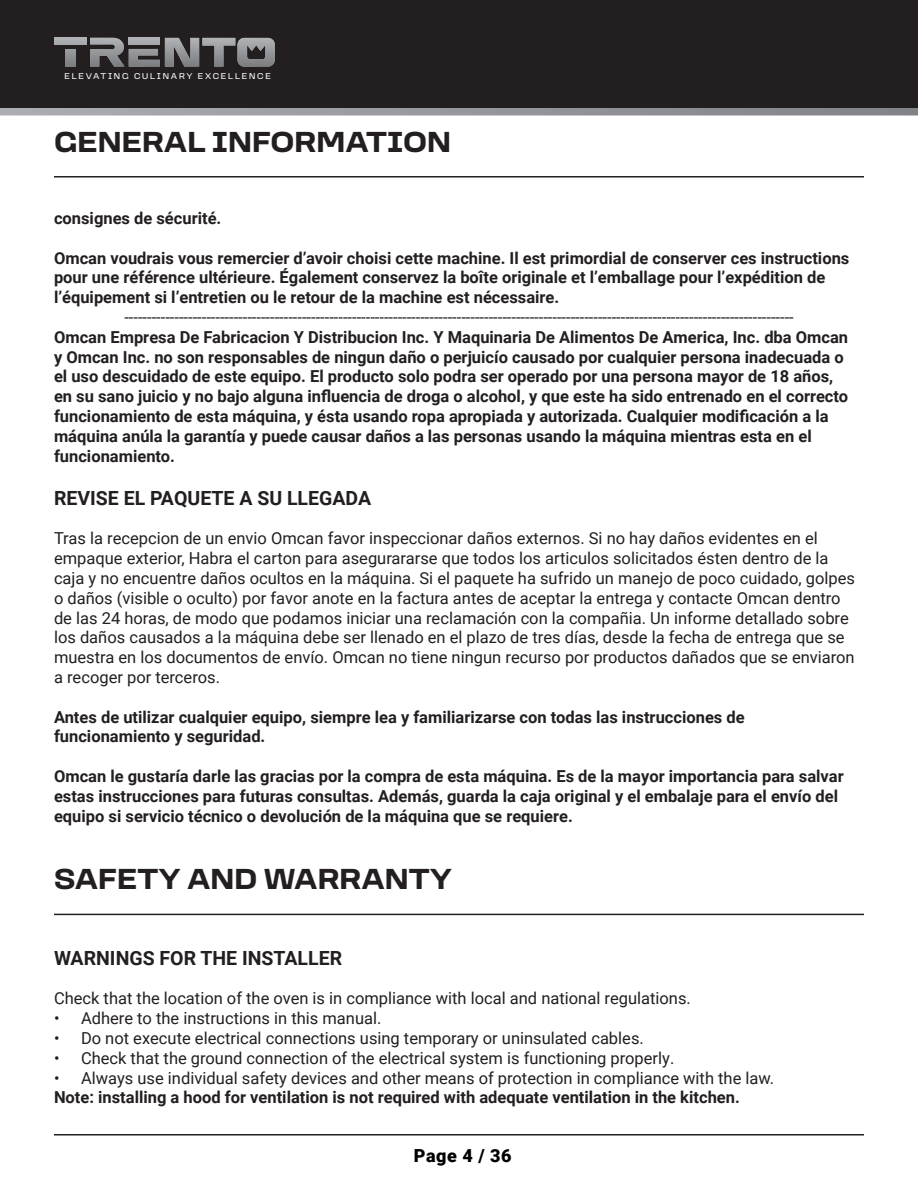
<style>
.page{position:relative;width:918px;height:1188px;background:#fff}
.page>*{position:absolute;margin:0;border:0;box-sizing:border-box;transform-origin:0 0}
.t1{font:700 30px "Loos Wide";color:#231f20}
.t2{font:700 19.5px "Roboto";color:#231f20}
.t3{font:900 18px "Roboto";letter-spacing:.03em;color:#000}
.t4{font:700 16.5px/19.8px "Roboto";color:#231f20}
.t5{font:16.5px/19.8px "Roboto";color:#231f20}
.t6{font:8.7px "Loos Wide";letter-spacing:.2em;color:#fff}
</style>
<div class="page">
<div style="left:0;top:0;width:918px;height:108px;background:#231f20"></div>
<div style="left:54px;top:38px;width:33px;height:6px;background:#acadb1"></div>
<svg style="left:66px;top:49px;width:9px;height:18px"></svg>
<svg style="left:90px;top:38px;width:185px;height:29px"></svg>
<svg style="left:0;top:108px;width:918px;height:8px;background:#9d9ea1"></svg>
<hr style="left:54px;top:1134px;width:810px;height:2px;background:#231f20">
<hr style="left:54px;top:176px;width:810px;height:2px;background:#231f20">
<hr style="left:54px;top:914px;width:810px;height:1px;background:#231f20">
<p class="t6" style="left:64px;top:70px;width:208px">ELEVATING CULINARY EXCELLENCE</p>
<p class="t1" style="left:54px;top:120px;width:399px">GENERAL INFORMATION</p>
<p class="t4" style="left:54px;top:208px;width:169px">consignes de sécurité.</p>
<p class="t4" style="left:54px;top:247px;width:797px">Omcan voudrais vous remercier d’avoir choisi cette machine. Il est primordial de conserver ces instructions pour une référence ultérieure. Également conservez la boîte originale et l’emballage pour l’expédition de l’équipement si l’entretien ou le retour de la machine est nécessaire.</p>
<p class="t5" style="left:124px;top:307px;width:671px">---------------------------------------------------------------------------------------------------------------------------------------------------</p>
<p class="t4" style="left:54px;top:326px;width:796px">Omcan Empresa De Fabricacion Y Distribucion Inc. Y Maquinaria De Alimentos De America, Inc. dba Omcan y Omcan Inc. no son responsables de ningun daño o perjuicío causado por cualquier persona inadecuada o el uso descuidado de este equipo. El producto solo podra ser operado por una persona mayor de 18 años, en su sano juicio y no bajo alguna influencia de droga o alcohol, y que este ha sido entrenado en el correcto funcionamiento de esta máquina, y ésta usando ropa apropiada y autorizada. Cualquier modificación a la máquina anúla la garantía y puede causar daños a las personas usando la máquina mientras esta en el funcionamiento.</p>
<p class="t2" style="left:54px;top:484px;width:319px">REVISE EL PAQUETE A SU LLEGADA</p>
<p class="t5" style="left:54px;top:528px;width:803px">Tras la recepcion de un envio Omcan favor inspeccionar daños externos. Si no hay daños evidentes en el empaque exterior, Habra el carton para asegurararse que todos los articulos solicitados ésten dentro de la caja y no encuentre daños ocultos en la máquina. Si el paquete ha sufrido un manejo de poco cuidado, golpes o daños (visible o oculto) por favor anote en la factura antes de aceptar la entrega y contacte Omcan dentro de las 24 horas, de modo que podamos iniciar una reclamación con la compañia. Un informe detallado sobre los daños causados a la máquina debe ser llenado en el plazo de tres días, desde la fecha de entrega que se muestra en los documentos de envío. Omcan no tiene ningun recurso por productos dañados que se enviaron a recoger por terceros.</p>
<p class="t4" style="left:54px;top:706px;width:692px">Antes de utilizar cualquier equipo, siempre lea y familiarizarse con todas las instrucciones de funcionamiento y seguridad.</p>
<p class="t4" style="left:54px;top:766px;width:791px">Omcan le gustaría darle las gracias por la compra de esta máquina. Es de la mayor importancia para salvar estas instrucciones para futuras consultas. Además, guarda la caja original y el embalaje para el envío del equipo si servicio técnico o devolución de la máquina que se requiere.</p>
<p class="t1" style="left:54px;top:857px;width:400px">SAFETY AND WARRANTY</p>
<p class="t2" style="left:54px;top:944px;width:290px">WARNINGS FOR THE INSTALLER</p>
<p class="t5" style="left:54px;top:988px;width:638px">Check that the location of the oven is in compliance with local and national regulations.</p>
<p class="t5" style="left:54px;top:1008px;width:329px">• Adhere to the instructions in this manual.</p>
<p class="t5" style="left:54px;top:1028px;width:591px">• Do not execute electrical connections using temporary or uninsulated cables.</p>
<p class="t5" style="left:54px;top:1047px;width:622px">• Check that the ground connection of the electrical system is functioning properly.</p>
<p class="t5" style="left:54px;top:1067px;width:722px">• Always use individual safety devices and other means of protection in compliance with the law.</p>
<p class="t4" style="left:54px;top:1087px;width:687px">Note: installing a hood for ventilation is not required with adequate ventilation in the kitchen.</p>
<p class="t3" style="left:414px;top:1143px;width:99px">Page 4 / 36</p>
</div>
